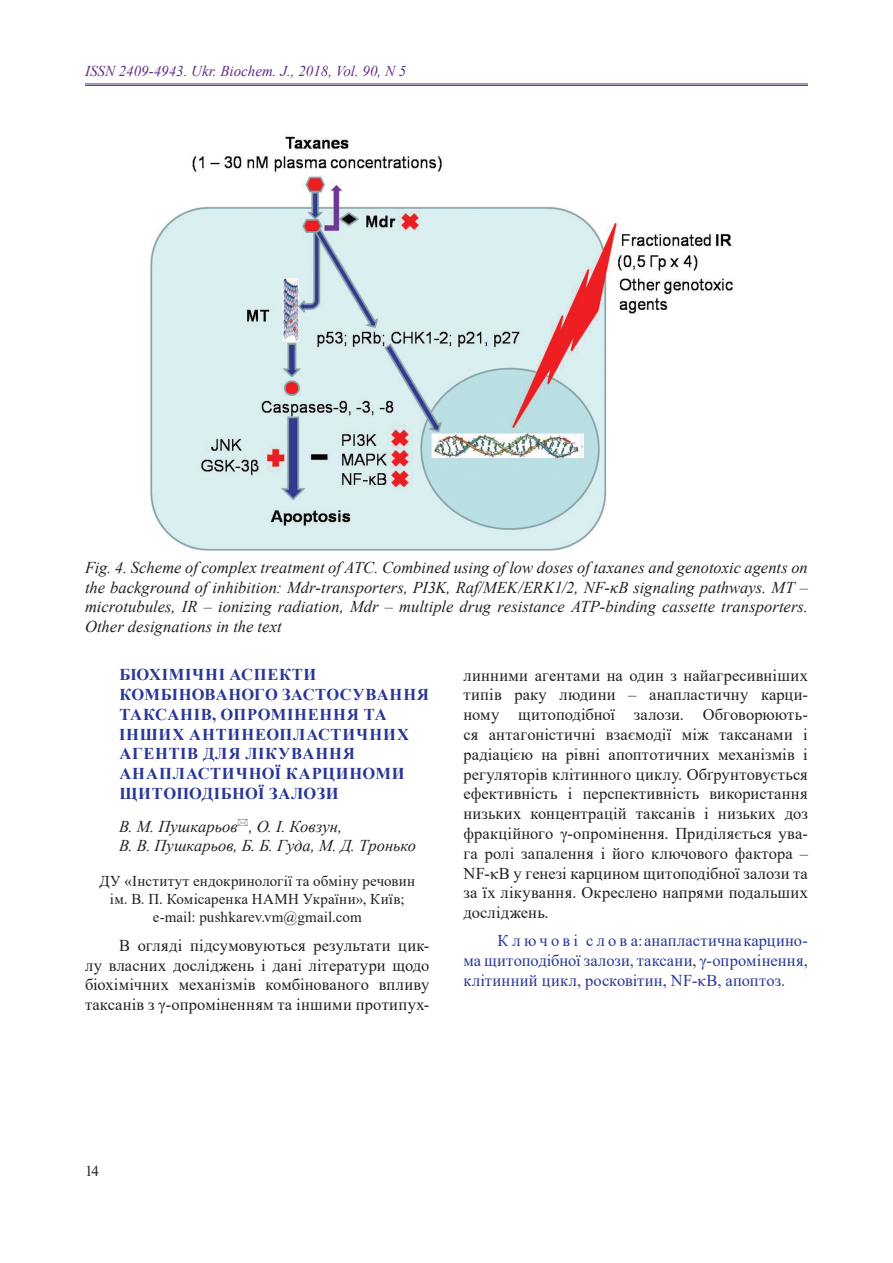
<style>
.page{position:relative;width:893px;height:1263px;background:#fff}
.page>*{position:absolute;margin:0;border:0;box-sizing:border-box;transform-origin:0 0}
.t1{font:16.5px/19.8px "Times New Roman";letter-spacing:.015em;color:#231f20;text-align:justify}
.t2{font:italic 16.5px/19.8px "Times New Roman";color:#231f20}
.t3{font:700 16.5px/19.8px "Times New Roman";letter-spacing:.04em;color:#293695}
.t4{font:16.5px/19.8px "Times New Roman";letter-spacing:.015em;color:#293695;text-align:justify}
.t5{font:15px/18px "Times New Roman";letter-spacing:.01em;color:#231f20;text-align:center}
.t6{font:italic 15px "Times New Roman";color:#5d2e86}
</style>
<div class="page">
<hr style="left:85px;top:84px;width:723px;height:1px;background:#5d2e86">
<hr style="left:85px;top:85px;width:723px;height:1px;background:#5d2e86">
<img style="left:150px;top:136px;width:584px;height:415px">
<p class="t6" style="left:85px;top:61px;width:323px">ISSN 2409-4943. Ukr. Biochem. J., 2018, Vol. 90, N 5</p>
<p class="t2" style="left:85px;top:557px;width:724px;text-align:justify">Fig. 4. Scheme of complex treatment of ATC. Combined using of low doses of taxanes and genotoxic agents on the background of inhibition: Mdr-transporters, PI3K, Raf/MEK/ERK1/2, NF-κB signaling pathways. MT – microtubules, IR – ionizing radiation, Mdr – multiple drug resistance ATP-binding cassette transporters.<br>Other designations in the text</p>
<p class="t1" style="left:463px;top:664px;width:346px">линними агентами на один з найагресивніших типів раку людини – анапластичну карци&shy;ному щитоподібної залози. Обговорюють&shy;ся антагоністичні взаємодії між таксанами і радіацією на рівні апоптотичних механізмів і регуляторів клітинного циклу. Обґрунтовується ефективність і перспективність використання низьких концентрацій таксанів і низьких доз фракційного γ-опромінення. Приділяється ува&shy;га ролі запалення і його ключового фактора – NF‑κB у генезі карцином щитоподібної залози та за їх лікування. Окреслено напрями подальших досліджень.</p>
<p class="t4" style="left:463px;top:930px;width:346px;text-indent:34px">К л ю ч о в і с л о в а: анапластична карцино&shy;ма щитоподібної залози, таксани, γ-опромінення, клітинний цикл, росковітин, NF-κB, апоптоз.</p>
<p class="t3" style="left:119px;top:664px;width:312px">Біохімічні аспекти комбінованого застосування таксанів, опромінення та інших антинеопластичних агентів для лікування анапластичної карциноми щитоподібної залози</p>
<p class="t2" style="left:119px;top:816px;width:299px">В. М. Пушкарьов , О. І. Ковзун,<br>В. В. Пушкарьов, Б. Б. Гуда, М. Д. Тронько</p>
<p class="t5" style="left:99px;top:872px;width:317px">ДУ «Інститут ендокринології та обміну речовин ім. В. П. Комісаренка НАМН України», Київ; e-mail: pushkarev.vm@gmail.com</p>
<p class="t1" style="left:85px;top:935px;width:346px;text-indent:34px">В огляді підсумовуються результати цик&shy;лу власних досліджень і дані літератури щодо біохімічних механізмів комбінованого впливу таксанів з γ-опроміненням та іншими протипух-</p>
<p class="t5" style="left:85px;top:1161px;width:16px">14</p>
</div>
